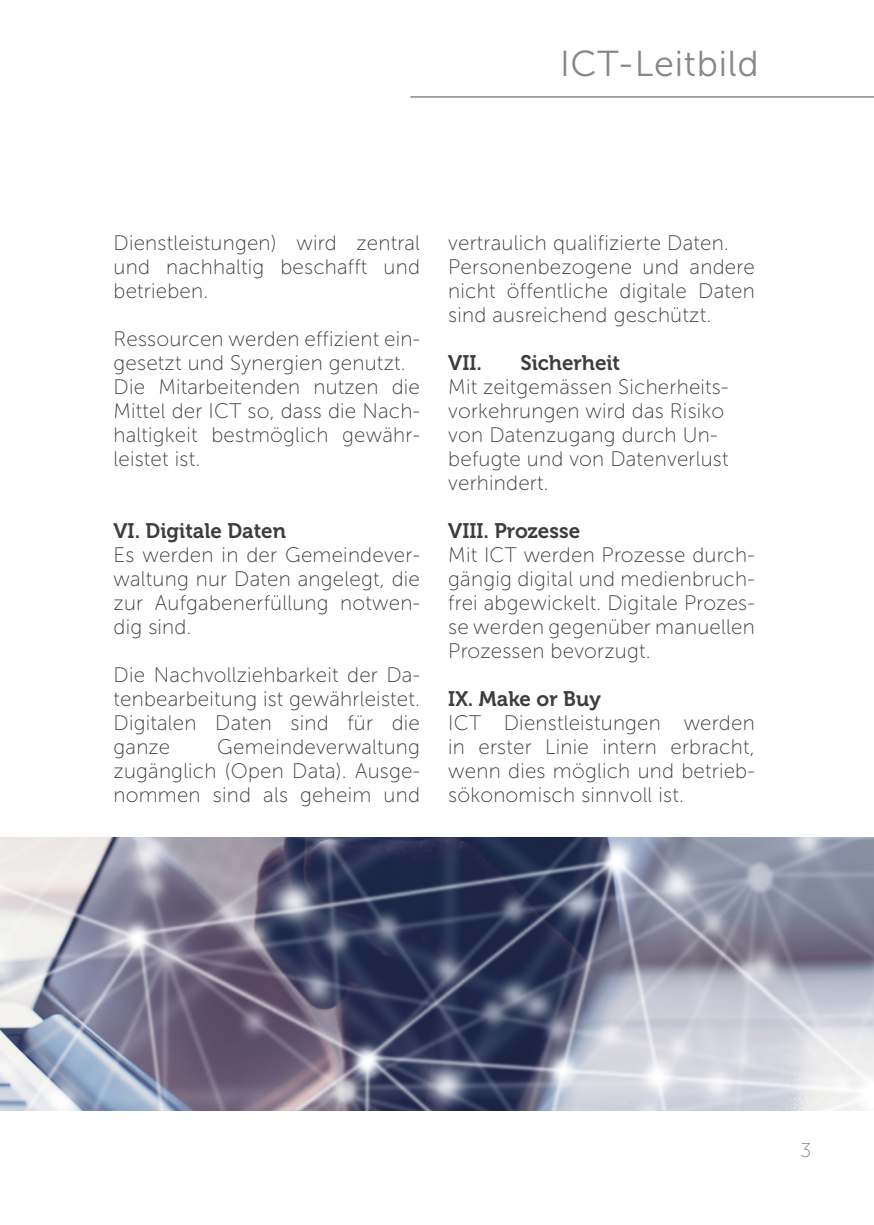
<style>
.page{position:relative;width:874px;height:1225px;background:#fff}
.page>*{position:absolute;margin:0;border:0;box-sizing:border-box;transform-origin:0 0}
.t1{font:36px "Museo Sans 300";letter-spacing:.02em;color:#878787}
._04_Grundschrift{font:21px/24px "Museo Sans 100";letter-spacing:.01em;color:#3d3d3c;text-align:justify}
._03_Zwischentitel{font:21px/24px "Museo Sans 100";letter-spacing:.01em;color:#3d3d3c}
._03_Zwischentitel-2{font:21px "Museo 700";color:#3d3d3c}
.t2{font:20px "Museo Sans 100";color:#878787}
</style>
<div class="page">
<img style="left:0;top:838px;width:873px;height:272px">
<hr style="left:410px;top:96px;width:463px;height:1px;background:#878787">
<p class="t1" style="left:559px;top:45px;width:200px">ICT-Leitbild</p>
<p class="_04_Grundschrift" style="left:113px;top:231px;width:308px">Dienstleistungen) wird zentral und nachhaltig beschafft und betrieben.</p>
<p class="_04_Grundschrift" style="left:113px;top:327px;width:308px">Ressourcen werden effizient ein&shy;gesetzt und Synergien genutzt.</p>
<p class="_04_Grundschrift" style="left:113px;top:375px;width:308px">Die Mitarbeitenden nutzen die Mittel der ICT so, dass die Nach&shy;haltigkeit bestmöglich gewähr&shy;leistet ist.</p>
<p class="_03_Zwischentitel-2" style="left:113px;top:519px;width:174px">VI. Digitale Daten</p>
<p class="_04_Grundschrift" style="left:113px;top:543px;width:308px">Es werden in der Gemeindever&shy;waltung nur Daten angelegt, die zur Aufgabenerfüllung notwen&shy;dig sind.</p>
<p class="_04_Grundschrift" style="left:113px;top:663px;width:308px">Die Nachvollziehbarkeit der Da&shy;tenbearbeitung ist gewährleistet.</p>
<p class="_04_Grundschrift" style="left:113px;top:711px;width:308px">Digitalen Daten sind für die ganze</p>
<p class="_04_Grundschrift" style="left:113px;top:735px;width:308px;text-indent:104px">Gemeindeverwaltung zugänglich (Open Data). Ausge&shy;nommen sind als geheim und</p>
<p class="_04_Grundschrift" style="left:448px;top:231px;width:282px">vertraulich qualifizierte Daten.</p>
<p class="_04_Grundschrift" style="left:448px;top:255px;width:308px">Personenbezogene und andere nicht öffentliche digitale Daten sind ausreichend geschützt.</p>
<p class="_03_Zwischentitel-2" style="left:448px;top:351px;width:35px">VII.</p>
<p class="_03_Zwischentitel-2" style="left:520px;top:351px;width:101px">Sicherheit</p>
<p class="_03_Zwischentitel" style="left:448px;top:375px;width:282px">Mit zeitgemässen Sicherheits&shy;vorkehrungen wird das Risiko von Datenzugang durch Un&shy;befugte und von Datenverlust verhindert.</p>
<p class="_03_Zwischentitel-2" style="left:448px;top:519px;width:133px">VIII. Prozesse</p>
<p class="_04_Grundschrift" style="left:448px;top:543px;width:308px">Mit ICT werden Prozesse durch&shy;gängig digital und medienbruch&shy;frei abgewickelt. Digitale Prozes&shy;se werden gegenüber manuellen Prozessen bevorzugt.</p>
<p class="_03_Zwischentitel-2" style="left:448px;top:687px;width:154px">IX. Make or Buy</p>
<p class="_04_Grundschrift" style="left:448px;top:711px;width:308px">ICT Dienstleistungen werden in erster Linie intern erbracht, wenn dies möglich und betrieb&shy;sökonomisch sinnvoll ist.</p>
<p class="t2" style="left:799px;top:1139px;width:13px">3</p>
</div>
